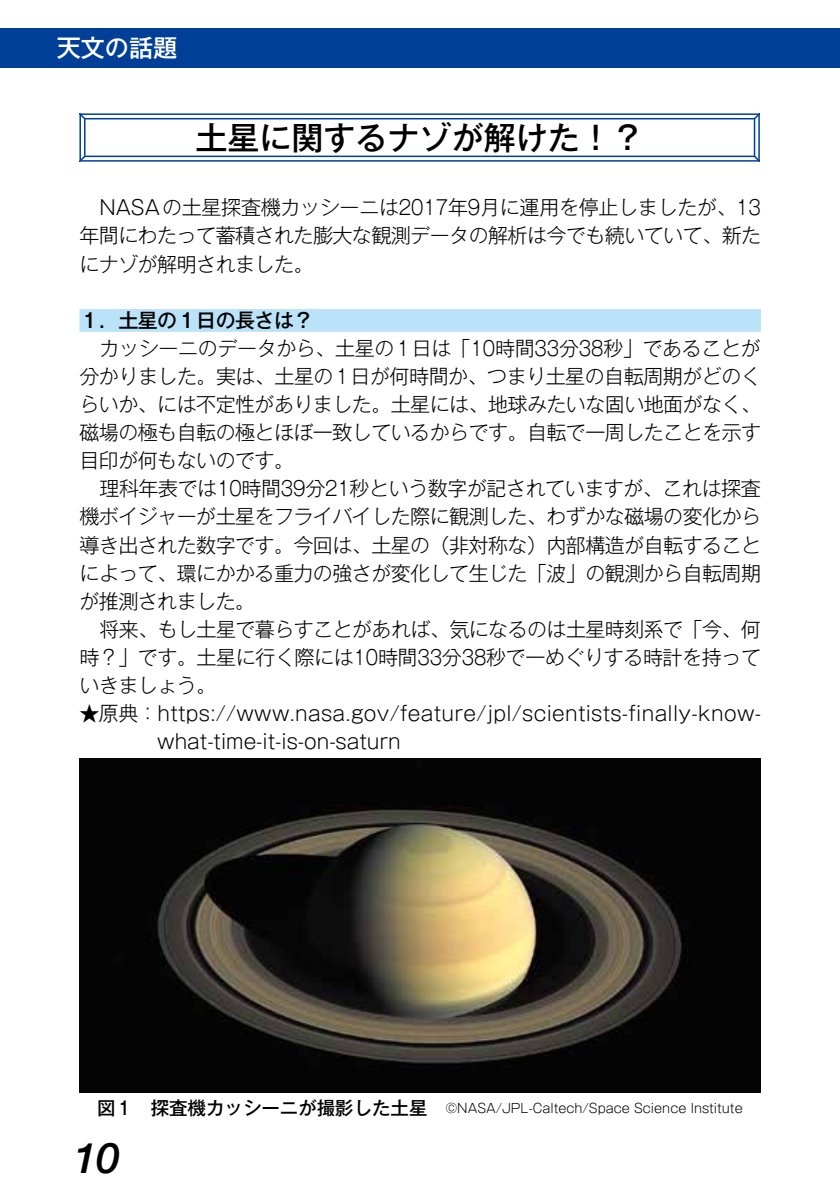
<style>
.page{position:relative;width:840px;height:1191px;background:#fff}
.page>*{position:absolute;margin:0;border:0;box-sizing:border-box;transform-origin:0 0}
.t1{font:italic 500 42px "Helvetica Neue";color:#000}
.t2{font:500 32px "Gothic MB101 Pro";color:#000}
.t3{font:500 24px "Gothic MB101 Pro";color:#fff}
.t4{font:300 20px/28px "Gothic MB101 Pro";letter-spacing:-.03em;color:#000;text-align:justify}
.t5{font:300 20px/28px "Gothic MB101 Pro";letter-spacing:.015em;color:#000}
.t6{font:500 20px "Gothic MB101 Pro";letter-spacing:-.03em;color:#000}
.t7{font:300 12.8px "Gothic MB101 Pro";color:#000}
.s1{font-weight:500;font-size:18.4px}
</style>
<div class="page">
<div style="left:0;top:28px;width:839px;height:40px;background:#003f98"></div>
<div style="left:79px;top:309px;width:681px;height:23px;background:#bae3f9"></div>
<svg style="left:79px;top:113px;width:680px;height:49px"></svg>
<img style="left:79px;top:758px;width:681px;height:334px">
<p class="t3" style="left:57px;top:28px;width:122px">天文の話題</p>
<h2 class="t2" style="left:195px;top:111px;width:450px">土星に関するナゾが解けた！？</h2>
<p class="t4" style="left:79px;top:191px;width:682px;text-indent:20px">NASAの土星探査機カッシーニは2017年9月に運用を停止しましたが、13年間にわたって蓄積された膨大な観測データの解析は今でも続いていて、新たにナゾが解明されました。</p>
<p class="t6" style="left:79px;top:303px;width:235px">１．土星の１日の長さは？</p>
<p class="t4" style="left:79px;top:331px;width:683px;text-indent:20px">カッシーニのデータから、土星の１日は「10時間33分38秒」であることが分かりました。実は、土星の１日が何時間か、つまり土星の自転周期がどのくらいか、には不定性がありました。土星には、地球みたいな固い地面がなく、磁場の極も自転の極とほぼ一致しているからです。自転で一周したことを示す目印が何もないのです。</p>
<p class="t4" style="left:79px;top:472px;width:682px;text-indent:20px">理科年表では10時間39分21秒という数字が記されていますが、これは探査機ボイジャーが土星をフライバイした際に観測した、わずかな磁場の変化から導き出された数字です。今回は、土星の（非対称な）内部構造が自転することによって、環にかかる重力の強さが変化して生じた「波」の観測から自転周期が推測されました。</p>
<p class="t4" style="left:79px;top:612px;width:682px;text-indent:20px">将来、もし土星で暮らすことがあれば、気になるのは土星時刻系で「今、何時？」です。土星に行く際には10時間33分38秒で一めぐりする時計を持っていきましょう。</p>
<p class="t5" style="left:157px;top:697px;width:605px;text-indent:-78px">★原典：https://www.nasa.gov/feature/jpl/scientists-finally-know&shy;what-time-it-is-on-saturn</p>
<p class="t7" style="left:97px;top:1097px;width:646px"><span class="s1">図１　探査機カッシーニが撮影した土星　</span>©NASA/JPL-Caltech/Space Science Institute</p>
<h1 class="t1" style="left:73px;top:1121px;width:48px">10</h1>
</div>
